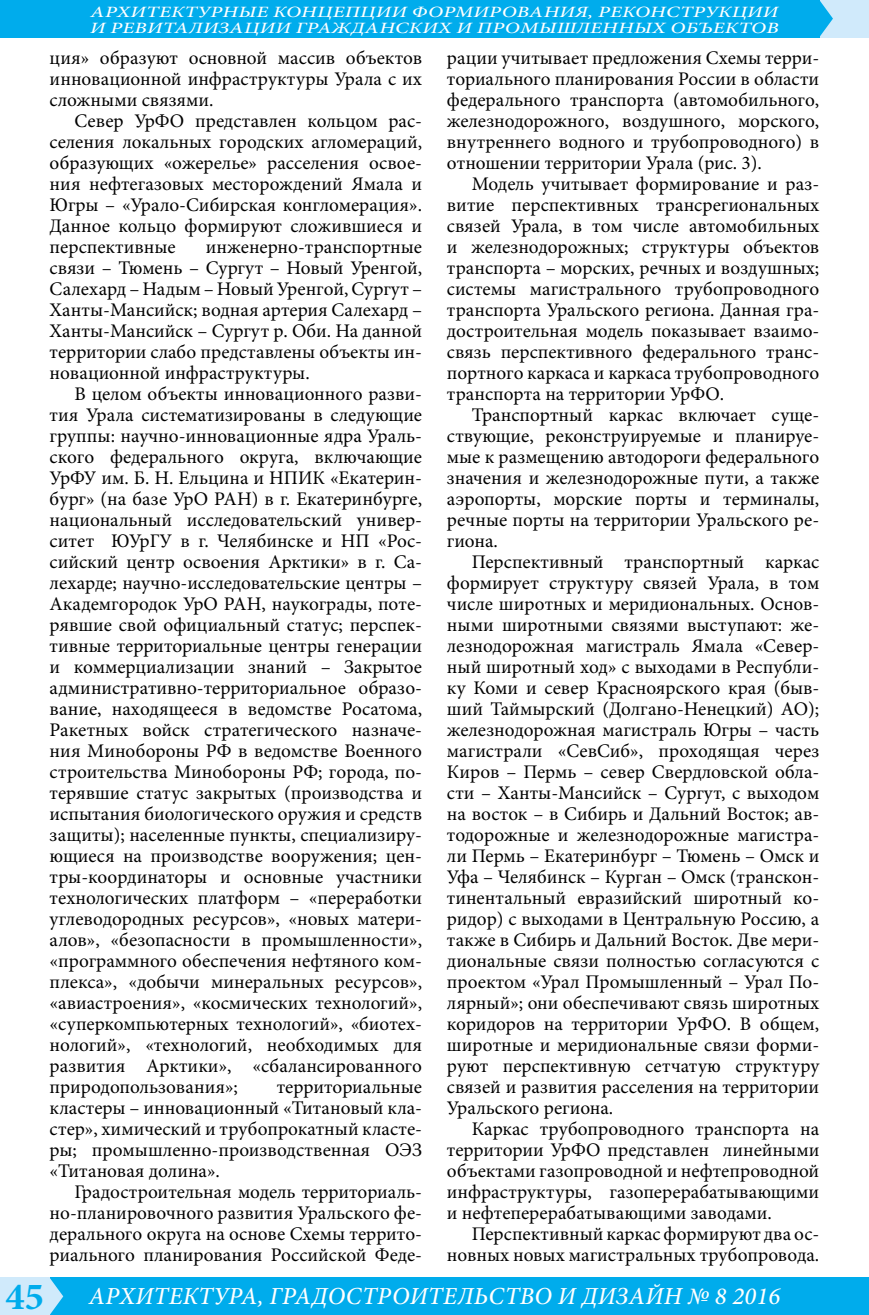
<style>
.page{position:relative;width:869px;height:1315px;background:#fff}
.page>*{position:absolute;margin:0;border:0;box-sizing:border-box;transform-origin:0 0}
.t1{font:italic 500 24.5px "Minion Pro";letter-spacing:.01em;color:#fff}
.t2{font:19.25px/21px "Minion Pro";color:#000;text-align:justify}
.t3{font:italic 500 15.75px/15.8px "Minion Pro";letter-spacing:.01em;color:#fff;scale:1.33 1}
.s1{font-weight:700;font-style:normal;font-size:38.5px;color:#00acec}
</style>
<div class="page">
<div style="left:46px;top:1277px;width:822px;height:38px;background:#00acec"></div>
<div style="left:819px;top:0;width:49px;height:37px;background:#d0eafb"></div>
<div style="left:0;top:1277px;width:50px;height:38px;background:#d0eafb"></div>
<div style="left:0;top:0;width:819px;height:37px;background:#00acec"></div>
<svg style="left:50px;top:1278px;width:13px;height:37px"></svg>
<svg style="left:819px;top:0;width:13px;height:37px"></svg>
<p class="t3" style="left:90px;top:4px;width:519px">АРХИТЕКТУРНЫЕ КОНЦЕПЦИИ ФОРМИРОВАНИЯ, РЕКОНСТРУКЦИИ<br>И РЕВИТАЛИЗАЦИИ ГРАЖДАНСКИХ И ПРОМЫШЛЕННЫХ ОБЪЕКТОВ</p>
<p class="t2" style="left:50px;top:47px;width:374px">ция» образуют основной массив объектов инновационной инфраструктуры Урала с их сложными связями.</p>
<p class="t2" style="left:50px;top:110px;width:374px;text-indent:25px">Север УрФО представлен кольцом рас&shy;селения локальных городских агломераций, образующих «ожерелье» расселения освое&shy;ния нефтегазовых месторождений Ямала и Югры – «Урало-Сибирская конгломерация».<br>Данное кольцо формируют сложившиеся и перспективные</p>
<p class="t2" style="left:50px;top:236px;width:374px;text-indent:156px">инженерно-транспортные связи – Тюмень – Сургут – Новый Уренгой, Салехард – Надым – Новый Уренгой, Сургут – Ханты-Мансийск; водная артерия Салехард – Ханты-Мансийск – Сургут р. Оби. На данной территории слабо представлены объекты ин&shy;новационной инфраструктуры.</p>
<p class="t2" style="left:50px;top:383px;width:374px;text-indent:25px">В целом объекты инновационного разви&shy;тия Урала систематизированы в следующие группы: научно-инновационные ядра Ураль&shy;ского федерального округа, включающие УрФУ им. Б. Н. Ельцина и НПИК «Екатерин&shy;бург» (на базе УрО РАН) в г. Екатеринбурге, национальный исследовательский универ&shy;ситет ЮУрГУ в г. Челябинске и НП «Рос&shy;сийский центр освоения Арктики» в г. Са&shy;лехарде; научно-исследовательские центры – Академгородок УрО РАН, наукограды, поте&shy;рявшие свой официальный статус; перспек&shy;тивные территориальные центры генерации и коммерциализации знаний – Закрытое административно-территориальное образо&shy;вание, находящееся в ведомстве Росатома, Ракетных войск стратегического назначе&shy;ния Минобороны РФ в ведомстве Военного строительства Минобороны РФ; города, по&shy;терявшие статус закрытых (производства и испытания биологического оружия и средств защиты); населенные пункты, специализиру&shy;ющиеся на производстве вооружения; цен&shy;тры-координаторы и основные участники технологических платформ – «переработки углеводородных ресурсов», «новых матери&shy;алов», «безопасности в промышленности», «программного обеспечения нефтяного ком&shy;плекса», «добычи минеральных ресурсов», «авиастроения», «космических технологий», «суперкомпьютерных технологий», «биотех&shy;нологий», «технологий, необходимых для развития Арктики», «сбалансированного природопользования»;</p>
<p class="t2" style="left:50px;top:1076px;width:374px;text-indent:227px">территориальные кластеры – инновационный «Титановый кла&shy;стер», химический и трубопрокатный класте&shy;ры; промышленно-производственная ОЭЗ «Титановая долина».</p>
<p class="t2" style="left:50px;top:1181px;width:374px;text-indent:25px">Градостроительная модель территориаль&shy;но-планировочного развития Уральского фе&shy;дерального округа на основе Схемы террито&shy;риального планирования Российской Феде-</p>
<p class="t2" style="left:446px;top:47px;width:374px">рации учитывает предложения Схемы терри&shy;ториального планирования России в области федерального транспорта (автомобильного, железнодорожного, воздушного, морского, внутреннего водного и трубопроводного) в отношении территории Урала (рис. 3).</p>
<p class="t2" style="left:446px;top:173px;width:374px;text-indent:25px">Модель учитывает формирование и раз&shy;витие перспективных трансрегиональных связей Урала, в том числе автомобильных и железнодорожных; структуры объектов транспорта – морских, речных и воздушных; системы магистрального трубопроводного транспорта Уральского региона. Данная гра&shy;достроительная модель показывает взаимо&shy;связь перспективного федерального транс&shy;портного каркаса и каркаса трубопроводного транспорта на территории УрФО.</p>
<p class="t2" style="left:446px;top:404px;width:374px;text-indent:25px">Транспортный каркас включает суще&shy;ствующие, реконструируемые и планируе&shy;мые к размещению автодороги федерального значения и железнодорожные пути, а также аэропорты, морские порты и терминалы, речные порты на территории Уральского ре&shy;гиона.</p>
<p class="t2" style="left:446px;top:551px;width:374px;text-indent:25px">Перспективный транспортный каркас формирует структуру связей Урала, в том числе широтных и меридиональных. Основ&shy;ными широтными связями выступают: же&shy;лезнодорожная магистраль Ямала «Север&shy;ный широтный ход» с выходами в Республи&shy;ку Коми и север Красноярского края (быв&shy;ший Таймырский (Долгано-Ненецкий) АО); железнодорожная магистраль Югры – часть магистрали «СевСиб», проходящая через Киров – Пермь – север Свердловской обла&shy;сти – Ханты-Мансийск – Сургут, с выходом на восток – в Сибирь и Дальний Восток; ав&shy;тодорожные и железнодорожные магистра&shy;ли Пермь – Екатеринбург – Тюмень – Омск и Уфа – Челябинск – Курган – Омск (транскон&shy;тинентальный евразийский широтный ко&shy;ридор) с выходами в Центральную Россию, а также в Сибирь и Дальний Восток. Две мери&shy;диональные связи полностью согласуются с проектом «Урал Промышленный – Урал По&shy;лярный»; они обеспечивают связь широтных коридоров на территории УрФО. В общем, широтные и меридиональные связи форми&shy;руют перспективную сетчатую структуру связей и развития расселения на территории Уральского региона.</p>
<p class="t2" style="left:446px;top:1118px;width:374px;text-indent:25px">Каркас трубопроводного транспорта на территории УрФО представлен линейными объектами газопроводной и нефтепроводной инфраструктуры, газоперерабатывающими и нефтеперерабатывающими заводами.</p>
<p class="t2" style="left:446px;top:1223px;width:374px;text-align:right">Перспективный каркас формируют два ос&shy;новных новых магистральных трубопровода.</p>
<p class="t1" style="left:6px;top:1279px;width:775px"><span class="s1">45</span> АРХИТЕКТУРА, ГРАДОСТРОИТЕЛЬСТВО И ДИЗАЙН № 8 2016</p>
</div>
